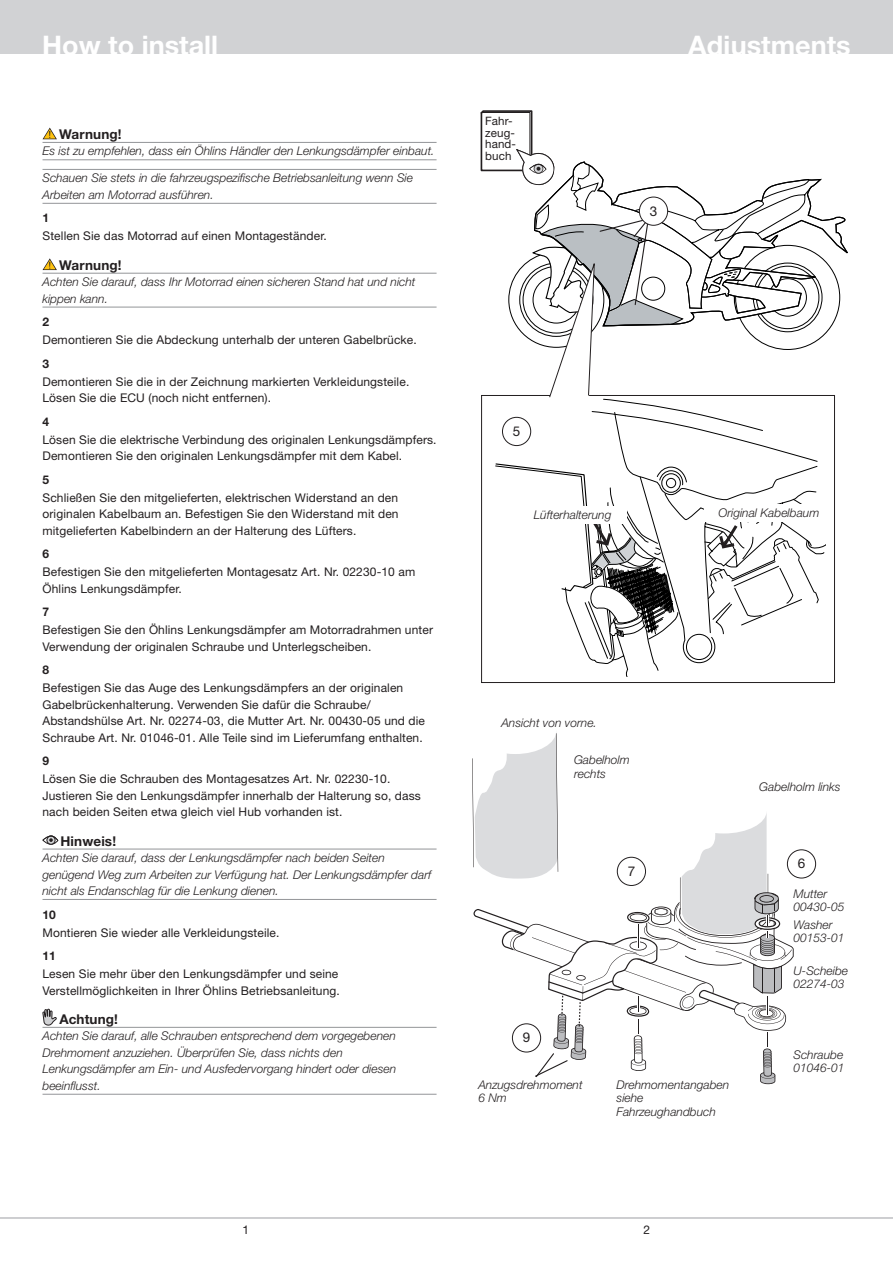
<style>
.page{position:relative;width:893px;height:1263px;background:#fff}
.page>*{position:absolute;margin:0;border:0;box-sizing:border-box;transform-origin:0 0}
.t1{font:700 27px "Helvetica Neue LT Std";color:#fff}
.t2{font:700 13.5px "Helvetica Neue LT Std";letter-spacing:.01em;color:#231f20}
.t3{font:13.5px "Helvetica Neue LT Std";color:#231f20}
.t4{font:12px/16.5px "Helvetica Neue LT Std";letter-spacing:.01em;color:#231f20}
.t5{font:italic 300 12px/13.5px "Helvetica Neue LT Std";color:#231f20}
.t6{font:700 12px "Helvetica Neue LT Std";color:#231f20}
.t7{font:11.55px/11.6px "Helvetica Neue LT Std";letter-spacing:.01em;color:#231f20}
</style>
<div class="page">
<div style="left:0;top:0;width:893px;height:54px;background:#d1d2d4"></div>
<hr style="left:0;top:1217px;width:893px;height:1px;background:#a8a9ad">
<svg style="left:481px;top:398px;width:354px;height:285px"></svg>
<hr style="left:43px;top:142px;width:394px;height:1px;background:#939598">
<hr style="left:43px;top:160px;width:394px;height:1px;background:#939598">
<hr style="left:43px;top:169px;width:394px;height:1px;background:#939598">
<hr style="left:43px;top:203px;width:394px;height:1px;background:#939598">
<hr style="left:43px;top:273px;width:394px;height:1px;background:#939598">
<hr style="left:43px;top:307px;width:394px;height:1px;background:#939598">
<hr style="left:43px;top:849px;width:394px;height:1px;background:#939598">
<hr style="left:43px;top:899px;width:394px;height:1px;background:#939598">
<hr style="left:43px;top:1027px;width:394px;height:1px;background:#939598">
<hr style="left:43px;top:1094px;width:394px;height:1px;background:#939598">
<svg style="left:43px;top:128px;width:14px;height:11px"></svg>
<svg style="left:43px;top:258px;width:14px;height:12px"></svg>
<div style="left:43px;top:835px;width:15px;height:10px;border:1px solid #231f20;border-radius:50%"></div>
<div style="left:47px;top:836px;width:8px;height:8px;border:1px solid #231f20;border-radius:50%"></div>
<svg style="left:43px;top:835px;width:15px;height:7px"></svg>
<svg style="left:43px;top:1009px;width:14px;height:16px"></svg>
<div style="left:787px;top:849px;width:29px;height:29px;border:1px solid #231f20;border-radius:50%"></div>
<svg style="left:472px;top:733px;width:322px;height:351px"></svg>
<svg style="left:565px;top:399px;width:260px;height:278px"></svg>
<svg style="left:495px;top:412px;width:331px;height:259px"></svg>
<svg style="left:481px;top:110px;width:359px;height:288px"></svg>
<div style="left:484px;top:114px;width:43px;height:32px;background:#fff"></div>
<div style="left:704px;top:504px;width:129px;height:18px;background:#fff"></div>
<h1 class="t1" style="left:42px;top:28px;width:177px">How to install</h1>
<h1 class="t1" style="left:688px;top:28px;width:164px">Adjustments</h1>
<p class="t2" style="left:59px;top:126px;width:64px">Warnung!</p>
<p class="t5" style="left:43px;top:144px;width:394px">Es ist zu empfehlen, dass ein Öhlins Händler den Lenkungsdämpfer einbaut.</p>
<p class="t5" style="left:43px;top:170px;width:372px;line-height:16.5px">Schauen Sie stets in die fahrzeugspezifische Betriebsanleitung wenn Sie<br>Arbeiten am Motorrad ausführen.</p>
<p class="t6" style="left:43px;top:211px;width:8px">1</p>
<p class="t4" style="left:43px;top:228px;width:286px">Stellen Sie das Motorrad auf einen Montageständer.</p>
<p class="t2" style="left:59px;top:256px;width:64px">Warnung!</p>
<p class="t5" style="left:43px;top:273px;width:374px;line-height:16.5px">Achten Sie darauf, dass Ihr Motorrad einen sicheren Stand hat und nicht kippen kann.</p>
<p class="t6" style="left:43px;top:314px;width:8px">2</p>
<p class="t4" style="left:43px;top:331px;width:376px">Demontieren Sie die Abdeckung unterhalb der unteren Gabelbrücke.</p>
<p class="t6" style="left:43px;top:356px;width:8px">3</p>
<p class="t4" style="left:43px;top:373px;width:368px">Demontieren Sie die in der Zeichnung markierten Verkleidungsteile.<br>Lösen Sie die ECU (noch nicht entfernen).</p>
<p class="t6" style="left:43px;top:414px;width:8px">4</p>
<p class="t4" style="left:43px;top:431px;width:396px">Lösen Sie die elektrische Verbindung des originalen Lenkungsdämpfers.<br>Demontieren Sie den originalen Lenkungsdämpfer mit dem Kabel.</p>
<p class="t6" style="left:43px;top:472px;width:8px">5</p>
<p class="t4" style="left:43px;top:489px;width:358px;text-align:justify">Schließen Sie den mitgelieferten, elektrischen Widerstand an den originalen Kabelbaum an. Befestigen Sie den Widerstand mit den mitgelieferten Kabelbindern an der Halterung des Lüfters.</p>
<p class="t6" style="left:43px;top:546px;width:8px">6</p>
<p class="t4" style="left:43px;top:563px;width:374px">Befestigen Sie den mitgelieferten Montagesatz Art. Nr. 02230-10 am<br>Öhlins Lenkungsdämpfer.</p>
<p class="t6" style="left:43px;top:604px;width:8px">7</p>
<p class="t4" style="left:43px;top:621px;width:392px">Befestigen Sie den Öhlins Lenkungsdämpfer am Motorradrahmen unter<br>Verwendung der originalen Schraube und Unterlegscheiben.</p>
<p class="t6" style="left:43px;top:662px;width:8px">8</p>
<p class="t4" style="left:43px;top:679px;width:384px">Befestigen Sie das Auge des Lenkungsdämpfers an der originalen Gabelbrückenhalterung. Verwenden Sie dafür die Schraube/ Abstandshülse Art. Nr. 02274-03, die Mutter Art. Nr. 00430-05 und die Schraube Art. Nr. 01046-01. Alle Teile sind im Lieferumfang enthalten.</p>
<p class="t6" style="left:43px;top:753px;width:8px">9</p>
<p class="t4" style="left:43px;top:770px;width:380px">Lösen Sie die Schrauben des Montagesatzes Art. Nr. 02230-10.<br>Justieren Sie den Lenkungsdämpfer innerhalb der Halterung so, dass nach beiden Seiten etwa gleich viel Hub vorhanden ist.</p>
<p class="t2" style="left:60px;top:832px;width:57px">Hinweis!</p>
<p class="t5" style="left:43px;top:849px;width:390px;line-height:16.5px">Achten Sie darauf, dass der Lenkungsdämpfer nach beiden Seiten genügend Weg zum Arbeiten zur Verfügung hat. Der Lenkungsdämpfer darf nicht als Endanschlag für die Lenkung dienen.</p>
<p class="t6" style="left:43px;top:907px;width:15px">10</p>
<p class="t4" style="left:43px;top:924px;width:238px">Montieren Sie wieder alle Verkleidungsteile.</p>
<p class="t6" style="left:43px;top:948px;width:15px">11</p>
<p class="t4" style="left:43px;top:965px;width:299px">Lesen Sie mehr über den Lenkungsdämpfer und seine<br>Verstellmöglichkeiten in Ihrer Öhlins Betriebsanleitung.</p>
<p class="t2" style="left:59px;top:1010px;width:60px">Achtung!</p>
<p class="t5" style="left:43px;top:1027px;width:355px;line-height:16.5px">Achten Sie darauf, alle Schrauben entsprechend dem vorgegebenen Drehmoment anzuziehen. Überprüfen Sie, dass nichts den Lenkungsdämpfer am Ein- und Ausfedervorgang hindert oder diesen beeinflusst.</p>
<p class="t7" style="left:485px;top:115px;width:32px">Fahr&shy;zeug&shy;hand&shy;buch</p>
<p class="t3" style="left:650px;top:203px;width:9px">3</p>
<p class="t3" style="left:513px;top:423px;width:9px">5</p>
<p class="t5" style="left:534px;top:508px;width:79px">Lüfterhalterung</p>
<p class="t5" style="left:501px;top:716px;width:97px">Ansicht von vorne.</p>
<p class="t5" style="left:574px;top:753px;width:57px">Gabelholm rechts</p>
<p class="t3" style="left:523px;top:1029px;width:9px">9</p>
<p class="t3" style="left:628px;top:863px;width:9px">7</p>
<p class="t5" style="left:718px;top:506px;width:102px">Original Kabelbaum</p>
<p class="t5" style="left:759px;top:780px;width:83px">Gabelholm links</p>
<p class="t3" style="left:798px;top:855px;width:9px">6</p>
<p class="t5" style="left:793px;top:886px;width:53px">Mutter<br>00430‑05</p>
<p class="t5" style="left:793px;top:918px;width:53px">Washer<br>00153-01</p>
<p class="t5" style="left:793px;top:964px;width:56px">U-Scheibe<br>02274‑03</p>
<p class="t5" style="left:793px;top:1048px;width:53px">Schraube<br>01046‑01</p>
<p class="t5" style="left:478px;top:1077px;width:106px">Anzugsdrehmoment<br>6 Nm</p>
<p class="t5" style="left:617px;top:1077px;width:114px">Drehmomentangaben siehe<br>Fahrzeughandbuch</p>
<p class="t4" style="left:243px;top:1221px;width:8px">1</p>
<p class="t4" style="left:644px;top:1221px;width:8px">2</p>
</div>
